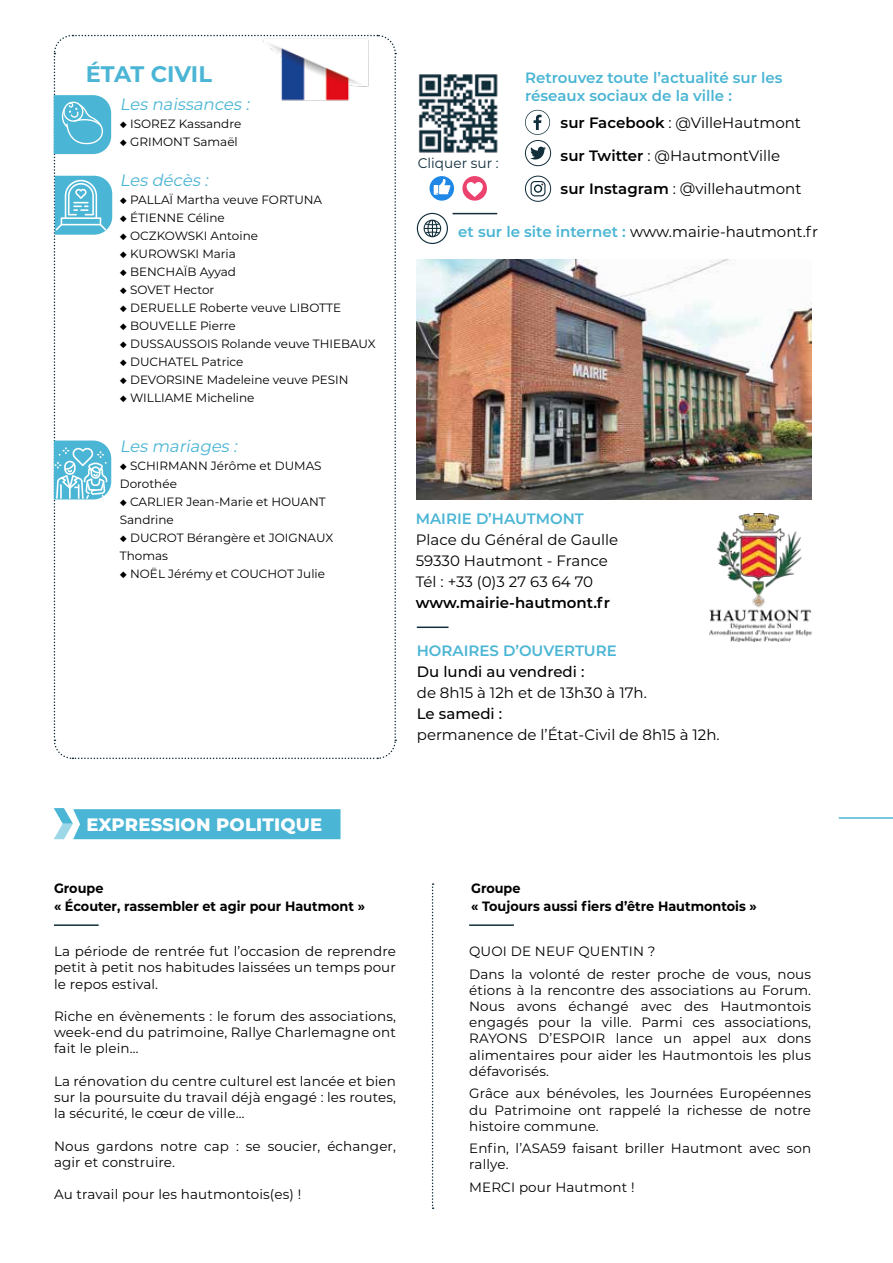
<style>
.page{position:relative;width:893px;height:1263px;background:#fff}
.page>*{position:absolute;margin:0;border:0;box-sizing:border-box;transform-origin:0 0}
.t1{font:700 22.5px "Montserrat";letter-spacing:-.005em;color:#4ab5d4}
.t2{font:800 18px "Montserrat";letter-spacing:.01em;color:#fff}
.t3{font:italic 16.5px "Montserrat";color:#4ab5d4}
.t4{font:15px/21px "Montserrat";color:#000}
.t5{font:600 15px/18px "Montserrat";color:#4ab5d4}
.t6{font:500 15px "Montserrat";color:#000}
.t7{font:600 15px "Montserrat";color:#000}
.t8{font:13.95px "Montserrat";color:#112e3b}
.t9{font:13.5px/16.2px "Montserrat";letter-spacing:.01em;color:#000;text-align:justify}
.t10{font:700 13.5px/18px "Montserrat";color:#000;scale:.95 1}
.t11{font:12px/18px "Montserrat";color:#000}
.s1{font-weight:600}
.s2{font-weight:600;color:#4ab5d4}
</style>
<div class="page">
<svg style="left:432px;top:883px;width:2px;height:326px"></svg>
<hr style="left:54px;top:924px;width:45px;height:2px;background:#112e3b">
<hr style="left:469px;top:924px;width:45px;height:2px;background:#112e3b">
<img style="left:417px;top:259px;width:394px;height:241px">
<img style="left:709px;top:513px;width:103px;height:128px">
<hr style="left:417px;top:626px;width:31px;height:2px;background:#112e3b">
<img style="left:418px;top:74px;width:80px;height:79px">
<svg style="left:417px;top:213px;width:31px;height:31px"></svg>
<hr style="left:453px;top:213px;width:44px;height:1px;background:#112e3b">
<svg style="left:525px;top:110px;width:25px;height:25px"></svg>
<div style="left:525px;top:176px;width:26px;height:26px;border:1px solid #112e3b;border-radius:50%"></div>
<svg style="left:530px;top:181px;width:15px;height:15px"></svg>
<div style="left:525px;top:140px;width:26px;height:26px;border:1px solid #112e3b;border-radius:50%"></div>
<svg style="left:530px;top:147px;width:16px;height:13px"></svg>
<svg style="left:429px;top:176px;width:25px;height:25px"></svg>
<svg style="left:462px;top:176px;width:25px;height:25px"></svg>
<hr style="left:839px;top:817px;width:54px;height:2px;background:#4ab5d4">
<svg style="left:54px;top:808px;width:287px;height:31px;background:#59bbd7"></svg>
<svg style="left:53px;top:34px;width:344px;height:726px"></svg>
<h1 class="t1" style="left:86px;top:58px;width:128px">ÉTAT CIVIL</h1>
<p class="t3" style="left:120px;top:93px;width:135px">Les naissances :</p>
<p class="t11" style="left:120px;top:114px;width:123px">◆ ISOREZ Kassandre</p>
<p class="t11" style="left:120px;top:132px;width:120px">◆ GRIMONT Samaël</p>
<p class="t3" style="left:120px;top:169px;width:93px">Les décès :</p>
<p class="t11" style="left:120px;top:190px;width:204px">◆ PALLAÏ Martha veuve FORTUNA</p>
<p class="t11" style="left:120px;top:208px;width:107px">◆ ÉTIENNE Céline</p>
<p class="t11" style="left:120px;top:226px;width:140px">◆ OCZKOWSKI Antoine</p>
<p class="t11" style="left:120px;top:244px;width:118px">◆ KUROWSKI Maria</p>
<p class="t11" style="left:120px;top:262px;width:118px">◆ BENCHAÏB Ayyad</p>
<p class="t11" style="left:120px;top:280px;width:96px">◆ SOVET Hector</p>
<p class="t11" style="left:120px;top:298px;width:223px">◆ DERUELLE Roberte veuve LIBOTTE</p>
<p class="t11" style="left:120px;top:316px;width:117px">◆ BOUVELLE Pierre</p>
<p class="t11" style="left:120px;top:334px;width:257px">◆ DUSSAUSSOIS Rolande veuve THIEBAUX</p>
<p class="t11" style="left:120px;top:352px;width:125px">◆ DUCHATEL Patrice</p>
<p class="t11" style="left:120px;top:370px;width:230px">◆ DEVORSINE Madeleine veuve PESIN</p>
<p class="t11" style="left:120px;top:388px;width:136px">◆ WILLIAME Micheline</p>
<p class="t3" style="left:120px;top:435px;width:122px">Les mariages :</p>
<p class="t11" style="left:120px;top:456px;width:203px">◆ SCHIRMANN Jérôme et DUMAS<br>Dorothée</p>
<p class="t11" style="left:120px;top:492px;width:207px">◆ CARLIER Jean-Marie et HOUANT<br>Sandrine</p>
<p class="t11" style="left:120px;top:528px;width:215px">◆ DUCROT Bérangère et JOIGNAUX<br>Thomas</p>
<p class="t11" style="left:120px;top:564px;width:207px">◆ NOËL Jérémy et COUCHOT Julie</p>
<h2 class="t2" style="left:86px;top:811px;width:237px">EXPRESSION POLITIQUE</h2>
<p class="t8" style="left:418px;top:154px;width:82px">Cliquer sur :</p>
<p class="t5" style="left:525px;top:68px;width:259px">Retrouvez toute l’actualité sur les réseaux sociaux de la ville :</p>
<p class="t4" style="left:561px;top:112px;width:242px"><span class="s1">sur Facebook</span> : @VilleHautmont</p>
<p class="t4" style="left:561px;top:145px;width:221px"><span class="s1">sur Twitter</span> : @HautmontVille</p>
<p class="t4" style="left:561px;top:178px;width:242px"><span class="s1">sur Instagram</span> : @villehautmont</p>
<p class="t4" style="left:458px;top:221px;width:362px"><span class="s2">et sur le site internet :</span> www.mairie-hautmont.fr</p>
<p class="t5" style="left:416px;top:509px;width:170px">MAIRIE D’HAUTMONT</p>
<p class="t4" style="left:416px;top:529px;width:204px">Place du Général de Gaulle<br>59330 Hautmont - France<br>Tél : +33 (0)3 27 63 64 70</p>
<p class="t7" style="left:416px;top:592px;width:196px">www.mairie-hautmont.fr</p>
<p class="t5" style="left:417px;top:641px;width:201px">HORAIRES D’OUVERTURE</p>
<p class="t6" style="left:417px;top:661px;width:169px">Du lundi au vendredi :</p>
<p class="t4" style="left:417px;top:681px;width:232px">de 8h15 à 12h et de 13h30 à 17h.</p>
<p class="t6" style="left:417px;top:703px;width:87px">Le samedi :</p>
<p class="t4" style="left:417px;top:723px;width:304px">permanence de l’État-Civil de 8h15 à 12h.</p>
<p class="t10" style="left:54px;top:878px;width:329px">Groupe<br>« Écouter, rassembler et agir pour Hautmont »</p>
<p class="t10" style="left:471px;top:878px;width:302px">Groupe<br>« Toujours aussi fiers d’être Hautmontois »</p>
<p class="t9" style="left:469px;top:939px;width:343px;line-height:22.5px">QUOI DE NEUF QUENTIN ?<br>Dans la volonté de rester proche de vous, nous</p>
<p class="t9" style="left:469px;top:981px;width:343px">étions à la rencontre des associations au Forum.<br>Nous avons échangé avec des Hautmontois engagés pour la ville. Parmi ces associations, RAYONS D’ESPOIR lance un appel aux dons alimentaires pour aider les Hautmontois les plus défavorisés.</p>
<p class="t9" style="left:469px;top:1085px;width:343px">Grâce aux bénévoles, les Journées Européennes du Patrimoine ont rappelé la richesse de notre histoire commune.</p>
<p class="t9" style="left:469px;top:1140px;width:343px">Enfin, l’ASA59 faisant briller Hautmont avec son rallye.</p>
<p class="t9" style="left:469px;top:1178px;width:167px">MERCI pour Hautmont !</p>
<p class="t9" style="left:54px;top:943px;width:343px">La période de rentrée fut l’occasion de reprendre petit à petit nos habitudes laissées un temps pour le repos estival.</p>
<p class="t9" style="left:54px;top:1007px;width:343px">Riche en évènements : le forum des associations, week-end du patrimoine, Rallye Charlemagne ont fait le plein…</p>
<p class="t9" style="left:54px;top:1072px;width:343px">La rénovation du centre culturel est lancée et bien sur la poursuite du travail déjà engagé : les routes, la sécurité, le cœur de ville…</p>
<p class="t9" style="left:54px;top:1137px;width:343px">Nous gardons notre cap : se soucier, échanger, agir et construire.</p>
<p class="t9" style="left:54px;top:1186px;width:249px">Au travail pour les hautmontois(es) !</p>
</div>
